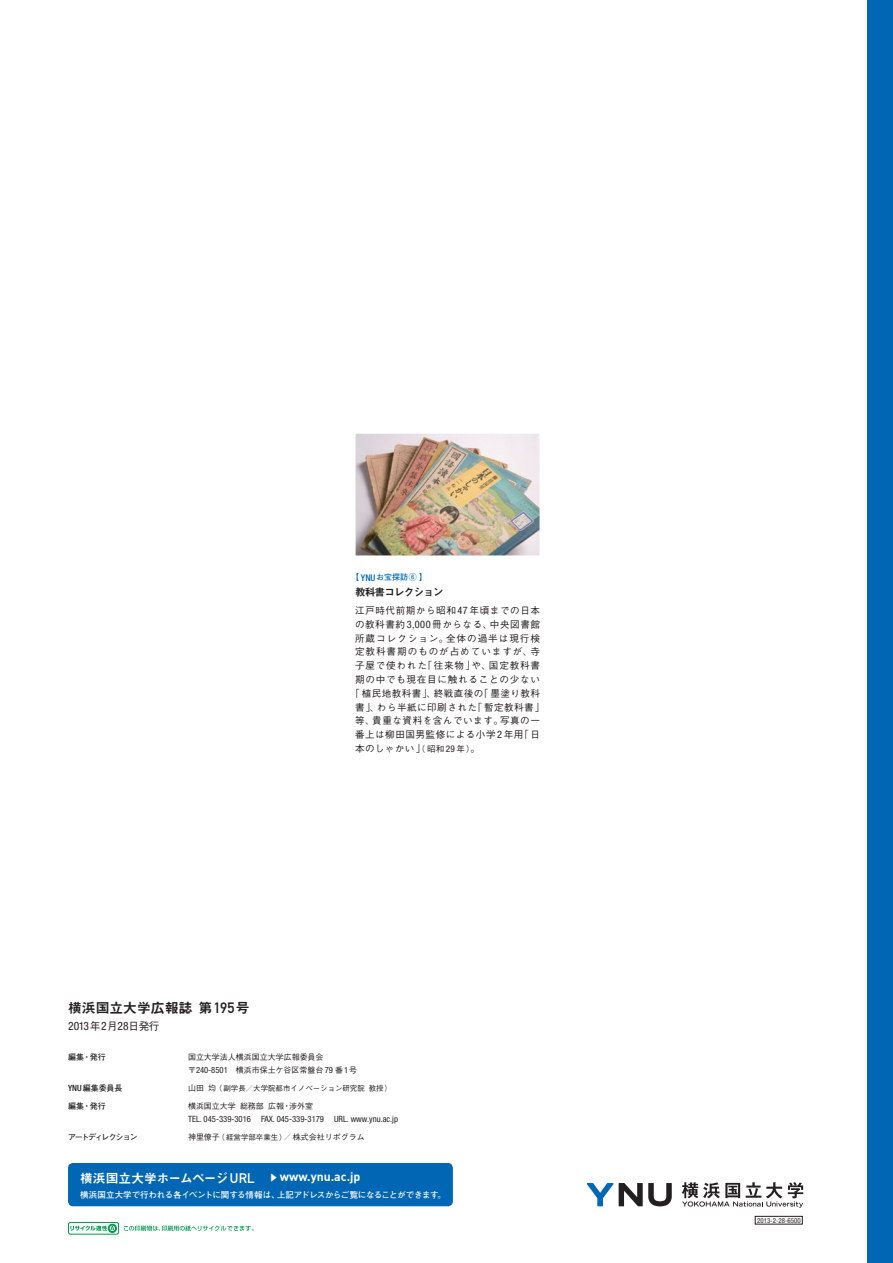
<style>
.page{position:relative;width:893px;height:1263px;background:#fff}
.page>*{position:absolute;margin:0;border:0;box-sizing:border-box;transform-origin:0 0}
.t1{font:13.8px "Midashi Go Pro MB31";color:#231f20}
.t2{font:12.75px "Midashi Go Pro MB31";letter-spacing:-.01em;color:#fff}
.t3{font:700 12.15px "DIN";color:#fff}
.t4{font:condensed 11.55px "Helvetica Neue";letter-spacing:-.02em;color:#231f20}
.t5{font:10.65px "Midashi Go Pro MB31";letter-spacing:-.08em;color:#231f20}
.t6{font:500 9.6px "Gothic BBB Pro";letter-spacing:.06em;color:#231f20}
.t7{font:500 9.6px "Gothic BBB Pro";letter-spacing:.085em;color:#231f20}
.t8{font:500 9.6px "Gothic BBB Pro";letter-spacing:.105em;color:#231f20}
.t9{font:500 9.6px "Gothic BBB Pro";letter-spacing:.1em;color:#231f20}
.t10{font:500 9.6px "Gothic BBB Pro";letter-spacing:.08em;color:#231f20}
.t11{font:condensed 8.55px "Helvetica Neue";color:#231f20}
.t12{font:700 8.55px "Futo Go B101 Pr 5";letter-spacing:-.03em;color:#fff}
.t13{font:500 7.95px/12.8px "Gothic BBB Pro";color:#231f20}
.t14{font:700 7.95px "Futo Go B101 Pr 5";letter-spacing:-.08em;color:#231f20}
.t15{font:700 7.95px "Futo Go B101 Pr 5";letter-spacing:-.135em;color:#231f20}
.t16{font:700 7.95px "Futo Go B101 Pr 5";color:#0166b3}
.t17{font:500 7.5px "Gothic BBB Pro";color:#231f20}
.t18{font:condensed 6.9px "Helvetica Neue";color:#231f20}
.s1{font-family:"Helvetica Neue";font-weight:500;font-stretch:condensed;font-size:9.15px}
.s2{font-family:"DIN Mittelschrift";font-size:14.85px}
.s3{font-family:"Gothic BBB Pro";font-weight:500;font-stretch:normal;font-size:10.65px}
.s4{font-family:"Helvetica Neue";font-weight:400;font-stretch:condensed;font-size:10.35px}
.s5{font-size:8.55px}
.s6{font-family:"Helvetica Neue";font-weight:400;font-stretch:condensed;font-size:9.15px}
.s7{font-family:"Helvetica Neue";font-weight:400;font-stretch:condensed;font-size:8.55px}
.s8{font-family:"Helvetica Neue";font-weight:500;font-stretch:condensed;font-size:8.55px}
.s9{font-size:7.95px}
.s10{font-size:7.5px}
.s11{font-family:"DIN Mittelschrift";font-size:13.65px}
.s12{font-family:"Midashi Go Pro MB31";font-weight:400;font-size:9px}
</style>
<div class="page">
<div style="left:867px;top:0;width:26px;height:1263px;background:#0166b3"></div>
<svg style="left:587px;top:1183px;width:85px;height:23px"></svg>
<svg style="left:682px;top:1182px;width:121px;height:26px"></svg>
<img style="left:357px;top:435px;width:181px;height:119px">
<div style="left:355px;top:433px;width:185px;height:123px;border:1px solid #fff"></div>
<div style="left:69px;top:1164px;width:383px;height:41px;background:#0166b3;border-radius:4px"></div>
<div style="left:68px;top:1163px;width:385px;height:43px;border:2px solid #0166b3;border-radius:4px"></div>
<div style="left:68px;top:1222px;width:51px;height:12px;border:1px solid #00994e;border-radius:2px"></div>
<svg style="left:70px;top:1223px;width:47px;height:10px"></svg>
<svg style="left:124px;top:1225px;width:130px;height:6px"></svg>
<div style="left:755px;top:1216px;width:47px;height:8px;border:1px solid #231f20"></div>
<p class="t16" style="left:351px;top:571px;width:78px">【 <span class="s1">YNU</span>お宝探訪⑥ 】</p>
<p class="t5" style="left:355px;top:584px;width:90px">教科書コレクション</p>
<h1 class="t1" style="left:68px;top:996px;width:183px">横浜国立大学広報誌 第<span class="s2">195</span>号</h1>
<p class="t4" style="left:68px;top:1020px;width:93px">2013<span class="s3">年</span>2<span class="s3">月</span>28<span class="s3">日発行</span></p>
<p class="t6" style="left:355px;top:602px;width:186px">江戸時代前期から昭和<span class="s4">47</span> 年頃までの日本</p>
<p class="t6" style="left:355px;top:616px;width:186px">の教科書約 <span class="s4">3,000</span> 冊からなる、中央図書館</p>
<p class="t8" style="left:355px;top:630px;width:186px">所蔵コレクション。全体の過半は現行検</p>
<p class="t9" style="left:355px;top:644px;width:187px">定教科書期のものが占めていますが、寺</p>
<p class="t7" style="left:355px;top:658px;width:186px">子屋で使われた「往来物」や、国定教科書</p>
<p class="t10" style="left:355px;top:672px;width:186px">期の中でも現在目に触れることの少ない</p>
<p class="t6" style="left:350px;top:685px;width:191px">「植民地教科書」、終戦直後の「墨塗り教科</p>
<p class="t6" style="left:355px;top:699px;width:191px">書」、わら半紙に印刷された「暫定教科書」</p>
<p class="t6" style="left:355px;top:713px;width:186px">等、貴重な資料を含んでいます。写真の一</p>
<p class="t6" style="left:355px;top:727px;width:186px">番上は柳田国男監修による小学 <span class="s4">2</span> 年用「日</p>
<p class="t6" style="left:355px;top:741px;width:127px">本のしゃかい」<span class="s5">（昭和</span><span class="s6">29</span><span class="s5">年）</span>。</p>
<p class="t14" style="left:68px;top:1051px;width:39px">編集・発行</p>
<p class="t13" style="left:188px;top:1050px;width:171px">国立大学法人横浜国立大学広報委員会<br>〒 <span class="s7">240-8501</span>　横浜市保土ケ谷区常盤台 <span class="s7">79</span> 番<span class="s7">1</span>号</p>
<p class="t14" style="left:68px;top:1081px;width:56px"><span class="s8">YNU</span>編集委員長</p>
<p class="t17" style="left:188px;top:1082px;width:205px"><span class="s9">山田 均</span>（副学長／大学院都市イノベーション研究院 教授）</p>
<p class="t14" style="left:68px;top:1100px;width:39px">編集・発行</p>
<p class="t13" style="left:188px;top:1099px;width:127px">横浜国立大学 総務部 広報・渉外室</p>
<p class="t11" style="left:188px;top:1114px;width:211px">TEL. 045-339-3016 FAX. 045-339-3179 URL. www.ynu.ac.jp</p>
<p class="t15" style="left:68px;top:1130px;width:71px">アートディレクション</p>
<p class="t13" style="left:188px;top:1129px;width:178px">神里僚子<span class="s10">（経営学部卒業生）</span>／株式会社リポグラム</p>
<h2 class="t2" style="left:80px;top:1168px;width:176px">横浜国立大学ホームページ<span class="s11">URL</span></h2>
<p class="t12" style="left:80px;top:1187px;width:367px">横浜国立大学で行われる各イベントに関する情報は、上記アドレスからご覧になることができます。</p>
<p class="t3" style="left:269px;top:1169px;width:93px"><span class="s12">▶</span> www.ynu.ac.jp</p>
<p class="t18" style="left:757px;top:1216px;width:45px">2013-2-28-6500</p>
</div>
